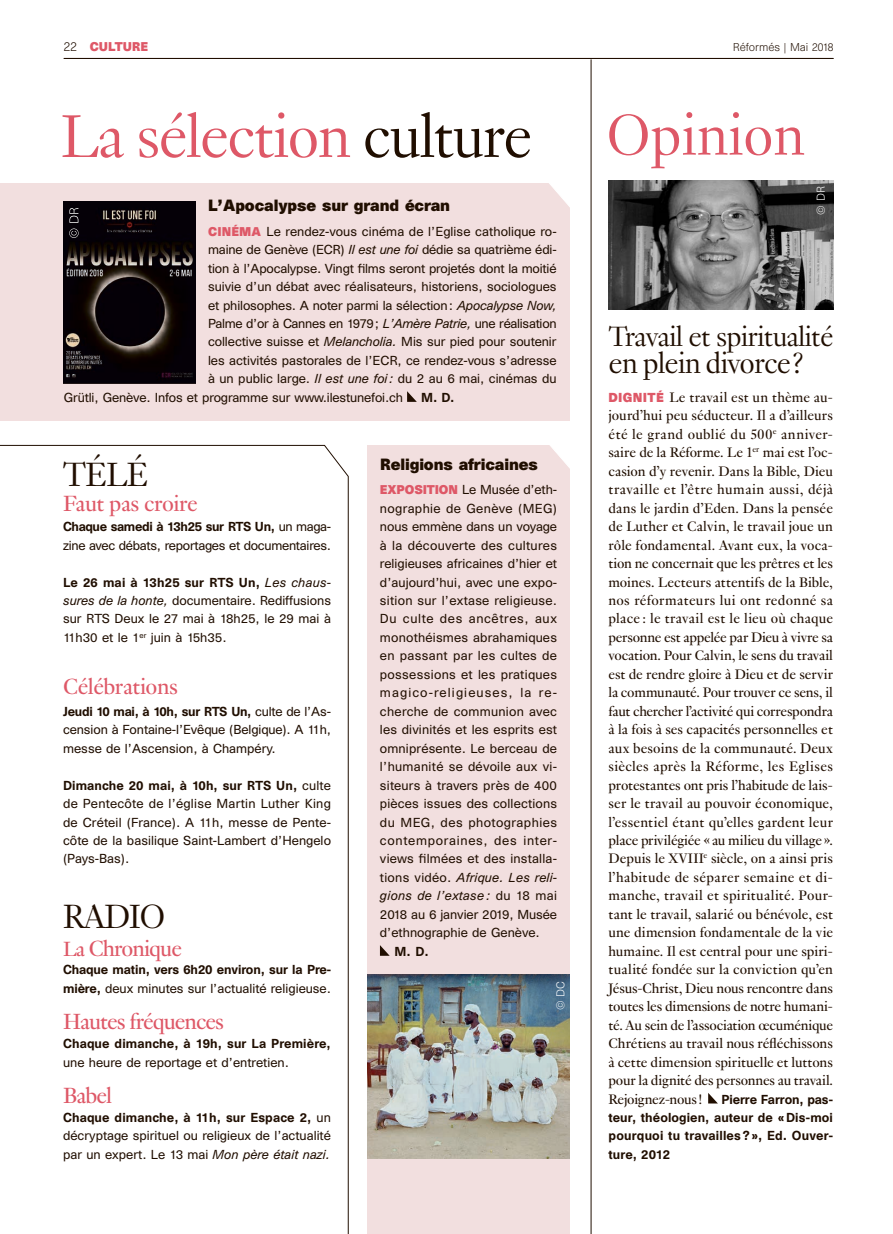
<style>
.page{position:relative;width:893px;height:1234px;background:#fff}
.page>*{position:absolute;margin:0;border:0;box-sizing:border-box;transform-origin:0 0}
.Titre{font:300 66px "Genath";letter-spacing:-.03em;color:#de5867}
.Titre-2{font:300 63px "Genath";letter-spacing:-.01em;color:#de5867}
.Titre-3{font:300 36.75px "Genath";letter-spacing:-.03em;color:#200e00}
.REF_Titres_indd{font:300 31.8px "Genath";letter-spacing:-.03em;color:#200e00}
.REF_Titres_indd-2{font:300 30.45px "Genath";letter-spacing:-.03em;color:#200e00}
.REF_Titres_indd-3{font:24px "Genath";letter-spacing:-.04em;color:#de5867}
.REF_Titres_indd-4{font:24px "Genath";letter-spacing:-.02em;color:#de5867}
.REF_Texte_indd{font:15px/18.5px "Genath";letter-spacing:-.015em;color:#200e00;text-align:justify}
.REF_Titre-encadre_in{font:700 15px "Unica SB";letter-spacing:-.01em;color:#200e00}
.REF_Texte-encadre_in{font:12px/18.5px "Unica SB";letter-spacing:-.005em;color:#200e00;text-align:justify}
.REF_Texte_indd-2{font:500 12px/18.5px "Unica SB";letter-spacing:.015em;color:#200e00;text-align:justify}
.REF_Texte-encadre_in-2{font:500 12px/18.5px "Unica SB";letter-spacing:-.01em;color:#200e00}
.REF_Texte-encadre_in-3{font:500 12px/18.5px "Unica SB";letter-spacing:.01em;color:#200e00}
.REF_Texte-encadre_in-4{font:12px "Unica SB";letter-spacing:-.025em;color:#200e00}
.REF_Texte_indd-3{font:700 11.7px "Unica SB";color:#de5867}
.t1{font:300 10.5px "Unica SB";color:#200e00}
.REF_legendes_copyrig{font:300 10.5px "Unica SB";color:#fff}
.s1{font-weight:300;font-size:12px;color:#200e00}
.s2{color:#200e00}
.s3{font-weight:700;font-size:11.7px;color:#de5867}
.s4{font-style:italic}
.s5{font-family:"Unica SB";font-weight:700;font-size:12px;color:#de5867}
.s6{font-weight:500}
.s7{font-size:22.5px}
.s8{font-weight:400}
</style>
<div class="page">
<div style="left:367px;top:445px;width:203px;height:788px;background:#f2dfdf"></div>
<svg style="left:380px;top:945px;width:9px;height:10px"></svg>
<svg style="left:550px;top:445px;width:20px;height:24px"></svg>
<svg style="left:0;top:445px;width:349px;height:788px"></svg>
<svg style="left:708px;top:1093px;width:10px;height:10px"></svg>
<div style="left:0;top:183px;width:569px;height:237px;background:#f2dfdf"></div>
<svg style="left:407px;top:391px;width:10px;height:11px"></svg>
<svg style="left:549px;top:183px;width:21px;height:28px"></svg>
<img style="left:63px;top:201px;width:132px;height:182px">
<svg style="left:69px;top:208px;width:10px;height:30px"></svg>
<hr style="left:591px;top:59px;width:1px;height:1174px;background:#200e00">
<img style="left:367px;top:974px;width:202px;height:184px">
<img style="left:608px;top:180px;width:225px;height:129px">
<hr style="left:64px;top:58px;width:769px;height:1px;background:#200e00">
<p class="REF_Texte_indd-3" style="left:64px;top:39px;width:86px"><span class="s1">22</span> CULTURE</p>
<p class="t1" style="left:733px;top:41px;width:102px">Réformés | Mai 2018</p>
<p class="Titre" style="left:60px;top:89px;width:474px">La sélection <span class="s2">culture</span></p>
<p class="Titre-2" style="left:606px;top:90px;width:200px">Opinion</p>
<p class="REF_Titre-encadre_in" style="left:208px;top:196px;width:244px">L’Apocalypse sur grand écran</p>
<p class="REF_Texte-encadre_in" style="left:208px;top:222px;width:350px"><span class="s3">CINÉMA</span> Le rendez-vous cinéma de l’Eglise catholique ro-</p>
<p class="REF_Texte-encadre_in" style="left:208px;top:241px;width:350px">maine de Genève (ECR) <span class="s4">Il est une foi</span> dédie sa quatrième édi-</p>
<p class="REF_Texte-encadre_in" style="left:208px;top:259px;width:350px">tion à l’Apocalypse. Vingt films seront projetés dont la moitié</p>
<p class="REF_Texte-encadre_in" style="left:208px;top:278px;width:350px">suivie d’un débat avec réalisateurs, historiens, sociologues</p>
<p class="REF_Texte-encadre_in" style="left:208px;top:296px;width:350px">et philosophes. A noter parmi la sélection : <span class="s4">Apocalypse Now,</span></p>
<p class="REF_Texte-encadre_in-4" style="left:208px;top:316px;width:350px">Palme d’or à Cannes en 1979 ; <span class="s4">L’Amère Patrie,</span> une réalisation</p>
<p class="REF_Texte-encadre_in" style="left:208px;top:333px;width:350px">collective suisse et <span class="s4">Melancholia.</span> Mis sur pied pour soutenir</p>
<p class="REF_Texte-encadre_in" style="left:208px;top:351px;width:350px">les activités pastorales de l’ECR, ce rendez-vous s’adresse</p>
<p class="REF_Texte-encadre_in" style="left:208px;top:370px;width:350px">à un public large. <span class="s4">Il est une foi:</span> du 2 au 6 mai, cinémas du</p>
<p class="REF_Texte-encadre_in" style="left:64px;top:388px;width:341px">Grütli, Genève. Infos et programme sur www.ilestunefoi.ch</p>
<p class="REF_Texte-encadre_in-2" style="left:421px;top:389px;width:35px">M. D.</p>
<p class="REF_legendes_copyrig" style="left:814px;top:214px;width:30px;rotate:-90deg">© DR</p>
<p class="REF_Titres_indd-2" style="left:608px;top:315px;width:227px">Travail et spiritualité</p>
<p class="REF_Titres_indd" style="left:608px;top:340px;width:197px">en plein divorce ?</p>
<p class="REF_Texte_indd" style="left:608px;top:387px;width:226px"><span class="s5">DIGNITÉ</span> Le travail est un thème au&shy;jourd’hui peu séducteur. Il a d’ailleurs été le grand oublié du 500<sup>e</sup> anniver&shy;saire de la Réforme. Le 1<sup>er</sup> mai est l’oc&shy;casion d’y revenir. Dans la Bible, Dieu travaille et l’être humain aussi, déjà dans le jardin d’Eden. Dans la pensée de Luther et Calvin, le travail joue un rôle fondamental. Avant eux, la voca&shy;tion ne concernait que les prêtres et les moines. Lecteurs attentifs de la Bible, nos réformateurs lui ont redonné sa place : le travail est le lieu où chaque personne est appelée par Dieu à vivre sa vocation. Pour Calvin, le sens du travail est de rendre gloire à Dieu et de servir la communauté. Pour trouver ce sens, il faut chercher l’activité qui correspondra à la fois à ses capacités personnelles et aux besoins de la communauté. Deux siècles après la Réforme, les Eglises protestantes ont pris l’habitude de lais&shy;ser le travail au pouvoir économique, l’essentiel étant qu’elles gardent leur place privilégiée « au milieu du village ».</p>
<p class="REF_Texte_indd" style="left:608px;top:848px;width:226px">Depuis le XVIII<sup>e</sup> siècle, on a ainsi pris l’habitude de séparer semaine et di&shy;manche, travail et spiritualité. Pour&shy;tant le travail, salarié ou bénévole, est une dimension fondamentale de la vie humaine. Il est central pour une spiri&shy;tualité fondée sur la conviction qu’en Jésus-Christ, Dieu nous rencontre dans toutes les dimensions de notre humani&shy;té. Au sein de l’association œcuménique Chrétiens au travail nous réfléchissons à cette dimension spirituelle et luttons pour la dignité des personnes au travail.<br>Rejoignez-nous !</p>
<p class="Titre-3" style="left:63px;top:448px;width:87px">TÉLÉ</p>
<p class="REF_Titre-encadre_in" style="left:380px;top:454px;width:159px">Religions africaines</p>
<p class="REF_Texte-encadre_in" style="left:380px;top:481px;width:179px"><span class="s3">EXPOSITION</span> Le Musée d’eth&shy;nographie de Genève (MEG) nous emmène dans un voyage à la découverte des cultures religieuses africaines d’hier et d’aujourd’hui, avec une expo&shy;sition sur l’extase religieuse.<br>Du culte des ancêtres, aux monothéismes abrahamiques en passant par les cultes de possessions et les pratiques magico-religieuses, la re&shy;cherche de communion avec les divinités et les esprits est omniprésente. Le berceau de l’humanité se dévoile aux vi&shy;siteurs à travers près de 400 pièces issues des collections du MEG, des photographies contemporaines, des inter&shy;views filmées et des installa&shy;tions vidéo. <span class="s4">Afrique. Les reli&shy;gions de l’extase :</span> du 18 mai 2018 au 6 janvier 2019, Musée d’ethnographie de Genève.</p>
<p class="REF_Titres_indd-4" style="left:63px;top:486px;width:136px">Faut pas croire</p>
<p class="REF_Texte-encadre_in" style="left:63px;top:517px;width:269px"><span class="s6">Chaque samedi à 13h25 sur RTS Un,</span> un maga&shy;zine avec débats, reportages et documentaires.</p>
<p class="REF_Texte-encadre_in" style="left:63px;top:573px;width:269px"><span class="s6">Le 26 mai à 13h25 sur RTS Un,</span> <span class="s4">Les chaus&shy;sures de la honte,</span> documentaire. Rediffusions sur RTS Deux le 27 mai à 18h25, le 29 mai à 11h30 et le 1<sup>er</sup> juin à 15h35.</p>
<p class="REF_Titres_indd-4" style="left:63px;top:670px;width:116px">Célébrations</p>
<p class="REF_Texte-encadre_in" style="left:63px;top:702px;width:269px"><span class="s6">Jeudi 10 mai, à 10h, sur RTS Un,</span> culte de l’As&shy;cension à Fontaine-l’Evêque (Belgique). A 11h, messe de l’Ascension, à Champéry.</p>
<p class="REF_Texte-encadre_in" style="left:63px;top:776px;width:269px"><span class="s6">Dimanche 20 mai, à 10h, sur RTS Un,</span> culte de Pentecôte de l’église Martin Luther King de Créteil (France). A 11h, messe de Pente&shy;côte de la basilique Saint-Lambert d’Hengelo (Pays-Bas).</p>
<p class="Titre-3" style="left:63px;top:890px;width:104px">RADIO</p>
<p class="REF_Titres_indd-3" style="left:63px;top:931px;width:120px"><span class="s7">La</span> Chronique</p>
<p class="REF_Texte-encadre_in-2" style="left:394px;top:942px;width:36px">M. D.</p>
<p class="REF_Texte-encadre_in-2" style="left:63px;top:961px;width:269px">Chaque matin, vers 6h20 environ, sur la Pre&shy;mière, <span class="s8">deux minutes sur l’actualité religieuse.</span></p>
<p class="REF_Titres_indd-3" style="left:63px;top:1004px;width:162px">Hautes fréquences</p>
<p class="REF_Texte-encadre_in-3" style="left:63px;top:1034px;width:269px">Chaque dimanche, à 19h, sur La Première, <span class="s8">une heure de reportage et d’entretien.</span></p>
<p class="REF_Titres_indd-3" style="left:63px;top:1078px;width:50px">Babel</p>
<p class="REF_Texte-encadre_in" style="left:63px;top:1108px;width:269px"><span class="s6">Chaque dimanche, à 11h, sur Espace 2,</span> un décryptage spirituel ou religieux de l’actualité par un expert. Le 13 mai <span class="s4">Mon père était nazi.</span></p>
<p class="REF_legendes_copyrig" style="left:554px;top:1009px;width:30px;rotate:-90deg">© DC</p>
<p class="REF_Texte_indd-2" style="left:608px;top:1090px;width:226px;text-indent:113px">Pierre Farron, pas&shy;teur, théologien, auteur de «Dis-moi pourquoi tu travailles?», Ed. Ouver&shy;ture, 2012</p>
</div>
